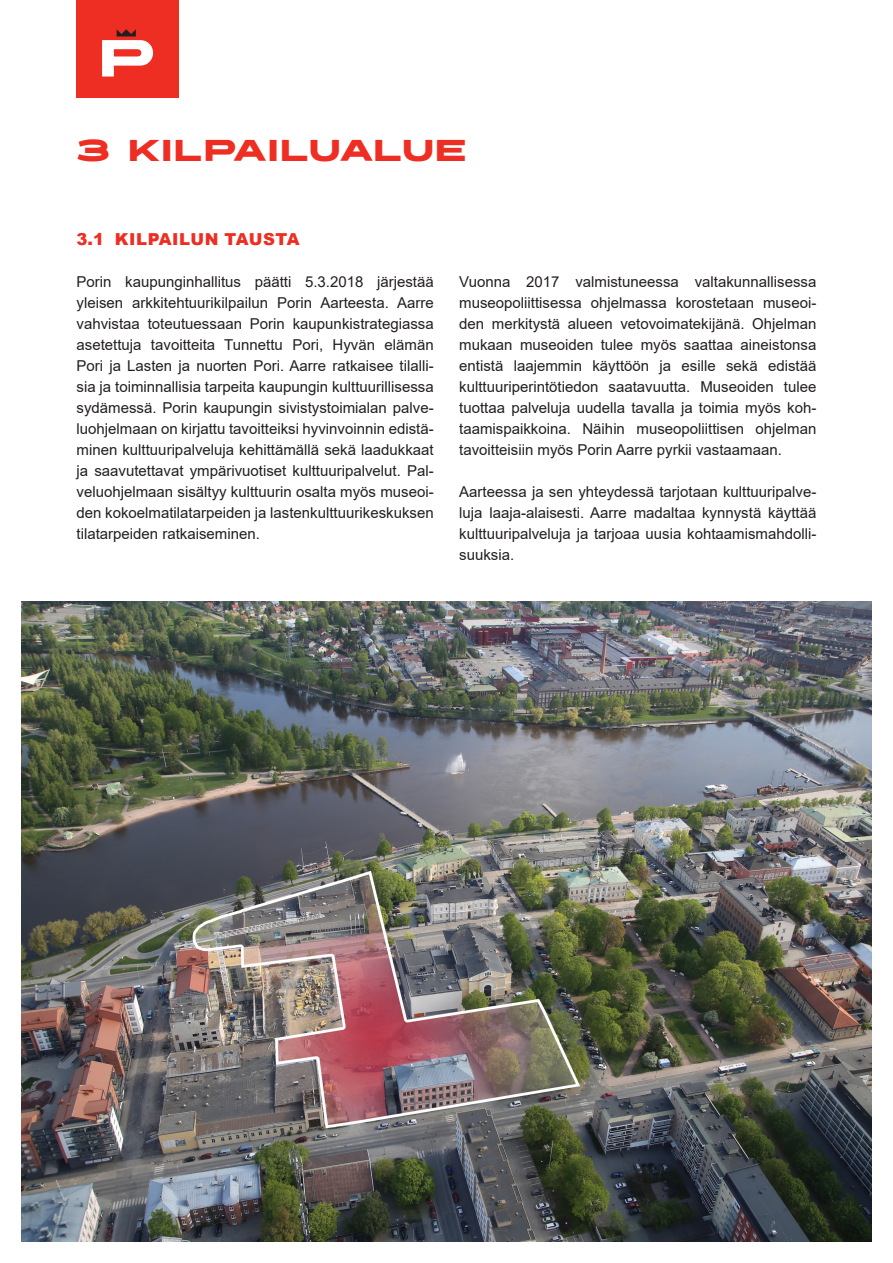
<style>
.page{position:relative;width:893px;height:1263px;background:#fff}
.page>*{position:absolute;margin:0;border:0;box-sizing:border-box;transform-origin:0 0}
.t1{font:700 30px "PORI Sans";color:#ee2e22}
.t2{font:900 16.5px "Arial";letter-spacing:.035em;color:#ee2e22}
.t3{font:15px/21px "Arial";color:#231f20;text-align:justify}
</style>
<div class="page">
<img style="left:21px;top:602px;width:851px;height:640px">
<div style="left:77px;top:0;width:102px;height:98px;background:#ee2e22"></div>
<svg style="left:102px;top:29px;width:51px;height:48px"></svg>
<h1 class="t1" style="left:77px;top:131px;width:392px">3 KILPAILUALUE</h1>
<p class="t2" style="left:77px;top:227px;width:225px">3.1 KILPAILUN TAUSTA</p>
<p class="t3" style="left:77px;top:271px;width:359px">Porin kaupunginhallitus päätti 5.3.2018 järjestää yleisen arkkitehtuurikilpailun Porin Aarteesta. Aarre vahvistaa toteutuessaan Porin kaupunkistrategiassa asetettuja tavoitteita Tunnettu Pori, Hyvän elämän Pori ja Lasten ja nuorten Pori. Aarre ratkaisee tilalli&shy;sia ja toiminnallisia tarpeita kaupungin kulttuurillisessa sydämessä. Porin kaupungin sivistystoimialan palve&shy;luohjelmaan on kirjattu tavoitteiksi hyvinvoinnin edistä&shy;minen kulttuuripalveluja kehittämällä sekä laadukkaat ja saavutettavat ympärivuotiset kulttuuripalvelut. Pal&shy;veluohjelmaan sisältyy kulttuurin osalta myös museoi&shy;den kokoelmatilatarpeiden ja lastenkulttuurikeskuksen tilatarpeiden ratkaiseminen.</p>
<p class="t3" style="left:459px;top:271px;width:359px">Vuonna 2017 valmistuneessa valtakunnallisessa museopoliittisessa ohjelmassa korostetaan museoi&shy;den merkitystä alueen vetovoimatekijänä. Ohjelman mukaan museoiden tulee myös saattaa aineistonsa entistä laajemmin käyttöön ja esille sekä edistää kulttuuriperintötiedon saatavuutta. Museoiden tulee tuottaa palveluja uudella tavalla ja toimia myös koh&shy;taamispaikkoina. Näihin museopoliittisen ohjelman tavoitteisiin myös Porin Aarre pyrkii vastaamaan.</p>
<p class="t3" style="left:459px;top:481px;width:359px">Aarteessa ja sen yhteydessä tarjotaan kulttuuripalve&shy;luja laaja-alaisesti. Aarre madaltaa kynnystä käyttää kulttuuripalveluja ja tarjoaa uusia kohtaamismahdolli&shy;suuksia.</p>
</div>
